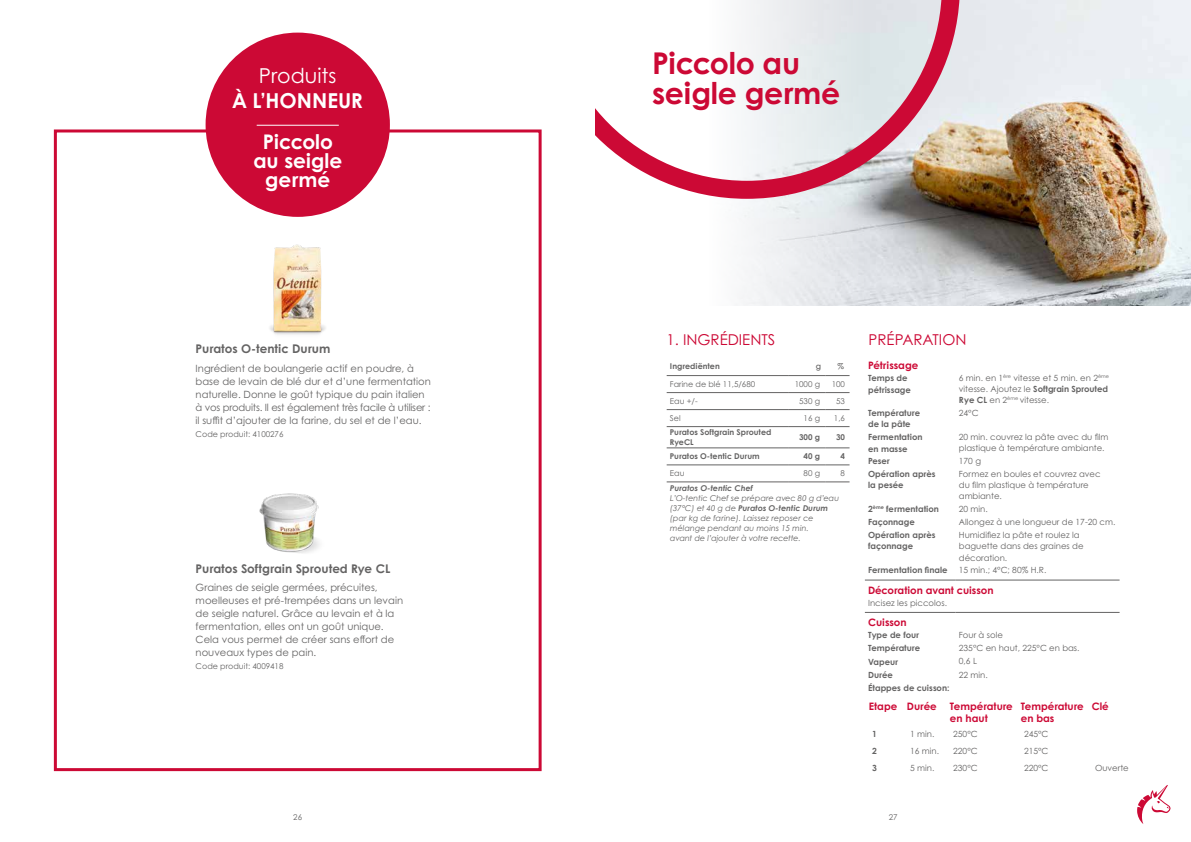
<style>
.page{position:relative;width:1191px;height:842px;background:#fff}
.page>*{position:absolute;margin:0;border:0;box-sizing:border-box;transform-origin:0 0}
.t1{font:700 30px/30px "Century Gothic";letter-spacing:-.01em;color:#cc0935}
.t2{font:700 20.6px "Century Gothic";color:#fff}
.t3{font:20.6px "Century Gothic Pro";color:#fff}
.t4{font:700 20.2px/19px "Century Gothic";color:#fff;text-align:center}
.t5{font:15px "Century Gothic Pro";color:#cc0935}
.t6{font:700 12px "Century Gothic";color:#646363}
.t7{font:700 10.3px/12px "Century Gothic";color:#cc0935}
.t8{font:10px/13px "Century Gothic Pro";color:#646363}
.t9{font:8.5px/11px "Century Gothic Pro";color:#646363}
.t10{font:700 8.5px/11.4px "Century Gothic";color:#646363}
.t11{font:italic 8px/10px "Century Gothic";color:#646363}
.t12{font:8px "Century Gothic Pro";color:#646363}
.t13{font:700 8px/9.6px "Century Gothic";color:#646363}
.t14{font:italic 700 8px "Century Gothic";color:#646363}
.t15{font:600 8px "Century Gothic";color:#646363}
.s1{font-weight:700}
</style>
<div class="page">
<svg style="left:1137px;top:785px;width:33px;height:39px"></svg>
<img style="left:867px;top:0;width:324px;height:305px">
<svg style="left:740px;top:199px;width:127px;height:107px;fill:#e9ecef"></svg>
<svg style="left:595px;top:0;width:365px;height:199px"></svg>
<hr style="left:865px;top:580px;width:90px;height:1px;background:#646363">
<hr style="left:955px;top:580px;width:164px;height:1px;background:#646363">
<hr style="left:865px;top:612px;width:90px;height:1px;background:#646363">
<hr style="left:955px;top:612px;width:164px;height:1px;background:#646363">
<hr style="left:666px;top:375px;width:123px;height:1px;background:#646363">
<hr style="left:789px;top:375px;width:36px;height:1px;background:#646363">
<svg style="left:825px;top:375px;width:24px;height:1px"></svg>
<hr style="left:666px;top:392px;width:123px;height:1px;background:#646363">
<hr style="left:789px;top:392px;width:36px;height:1px;background:#646363">
<svg style="left:825px;top:392px;width:24px;height:1px"></svg>
<hr style="left:666px;top:409px;width:123px;height:1px;background:#646363">
<hr style="left:789px;top:409px;width:36px;height:1px;background:#646363">
<svg style="left:825px;top:409px;width:24px;height:1px"></svg>
<hr style="left:666px;top:426px;width:123px;height:1px;background:#646363">
<hr style="left:789px;top:426px;width:36px;height:1px;background:#646363">
<svg style="left:825px;top:426px;width:24px;height:1px"></svg>
<hr style="left:666px;top:448px;width:123px;height:1px;background:#646363">
<hr style="left:789px;top:448px;width:36px;height:1px;background:#646363">
<svg style="left:825px;top:448px;width:24px;height:1px"></svg>
<hr style="left:666px;top:465px;width:123px;height:1px;background:#646363">
<hr style="left:789px;top:465px;width:36px;height:1px;background:#646363">
<svg style="left:825px;top:465px;width:24px;height:1px"></svg>
<hr style="left:666px;top:482px;width:123px;height:1px;background:#646363">
<hr style="left:789px;top:482px;width:36px;height:1px;background:#646363">
<svg style="left:825px;top:482px;width:24px;height:1px"></svg>
<div style="left:206px;top:33px;width:184px;height:184px;background:#cc0935;border-radius:50%"></div>
<hr style="left:257px;top:125px;width:82px;height:1px;background:#fff">
<div style="left:54px;top:129px;width:487px;height:642px;border:3px solid #cc0935"></div>
<img style="left:270px;top:244px;width:56px;height:91px">
<img style="left:259px;top:493px;width:61px;height:60px">
<h2 class="t3" style="left:259px;top:63px;width:79px">Produits</h2>
<h2 class="t2" style="left:232px;top:87px;width:132px">À L’HONNEUR</h2>
<h3 class="t4" style="left:253px;top:131px;width:90px">Piccolo au seigle germé</h3>
<h3 class="t6" style="left:196px;top:341px;width:136px">Puratos O-tentic Durum</h3>
<p class="t8" style="left:196px;top:362px;width:237px">Ingrédient de boulangerie actif en poudre, à base de levain de blé dur et d’une fermentation naturelle. Donne le goût typique du pain italien à vos produits. Il est également très facile à utiliser : il suffit d’ajouter de la farine, du sel et de l’eau.</p>
<p class="t12" style="left:196px;top:429px;width:89px">Code produit: 4100276</p>
<h3 class="t6" style="left:196px;top:560px;width:196px">Puratos Softgrain Sprouted Rye CL</h3>
<p class="t8" style="left:196px;top:581px;width:209px">Graines de seigle germées, précuites, moelleuses et pré-trempées dans un levain de seigle naturel. Grâce au levain et à la fermentation, elles ont un goût unique.<br>Cela vous permet de créer sans effort de nouveaux types de pain.</p>
<p class="t12" style="left:196px;top:662px;width:89px">Code produit: 4009418</p>
<h1 class="t1" style="left:652px;top:47px;width:190px">Piccolo au seigle germé</h1>
<h3 class="t5" style="left:666px;top:330px;width:110px">1. INGRÉDIENTS</h3>
<h3 class="t5" style="left:868px;top:330px;width:99px">PRÉPARATION</h3>
<p class="t13" style="left:670px;top:361px;width:51px">Ingrediënten</p>
<p class="t15" style="left:816px;top:361px;width:7px">g</p>
<p class="t15" style="left:837px;top:361px;width:8px">%</p>
<p class="t12" style="left:670px;top:379px;width:87px">Farine de blé 11,5/680</p>
<p class="t12" style="left:794px;top:379px;width:27px">1000 g</p>
<p class="t12" style="left:831px;top:379px;width:15px">100</p>
<p class="t12" style="left:670px;top:396px;width:29px">Eau +/-</p>
<p class="t12" style="left:799px;top:396px;width:22px">530 g</p>
<p class="t12" style="left:836px;top:396px;width:10px">53</p>
<p class="t12" style="left:670px;top:413px;width:12px">Sel</p>
<p class="t12" style="left:803px;top:413px;width:18px">16 g</p>
<p class="t12" style="left:834px;top:413px;width:13px">1,6</p>
<p class="t13" style="left:670px;top:427px;width:103px">Puratos Softgrain Sprouted<br>RyeCL</p>
<p class="t13" style="left:799px;top:432px;width:22px">300 g</p>
<p class="t13" style="left:836px;top:432px;width:10px">30</p>
<p class="t13" style="left:670px;top:451px;width:91px">Puratos O-tentic Durum</p>
<p class="t13" style="left:803px;top:451px;width:18px">40 g</p>
<p class="t13" style="left:840px;top:451px;width:6px">4</p>
<p class="t12" style="left:670px;top:469px;width:16px">Eau</p>
<p class="t12" style="left:803px;top:469px;width:18px">80 g</p>
<p class="t12" style="left:840px;top:469px;width:6px">8</p>
<p class="t14" style="left:670px;top:483px;width:84px">Puratos O-tentic Chef</p>
<p class="t11" style="left:670px;top:493px;width:171px">L’O-tentic Chef se prépare avec 80 g d’eau (37°C) et 40 g de <span class="s1">Puratos O-tentic Durum </span>(par kg de farine). Laissez reposer ce mélange pendant au moins 15 min.<br>avant de l’ajouter à votre recette.</p>
<p class="t7" style="left:868px;top:359px;width:52px">Pétrissage</p>
<p class="t10" style="left:868px;top:372px;width:44px">Temps de pétrissage</p>
<p class="t9" style="left:959px;top:372px;width:152px;text-align:justify">6 min. en 1<sup>ère</sup> vitesse et 5 min. en 2<sup>ème </sup>vitesse. Ajoutez le <span class="s1">Softgrain Sprouted Rye CL</span> en 2<sup>ème</sup> vitesse.</p>
<p class="t10" style="left:868px;top:407px;width:54px">Température de la pâte</p>
<p class="t9" style="left:959px;top:407px;width:21px">24°C</p>
<p class="t10" style="left:868px;top:431px;width:56px">Fermentation en masse</p>
<p class="t9" style="left:959px;top:431px;width:151px;line-height:11.4px">20 min. couvrez la pâte avec du film plastique à température ambiante.</p>
<p class="t10" style="left:868px;top:455px;width:23px">Peser</p>
<p class="t9" style="left:959px;top:456px;width:24px">170 g</p>
<p class="t10" style="left:868px;top:468px;width:69px;line-height:11px">Opération après la pesée</p>
<p class="t9" style="left:959px;top:469px;width:143px">Formez en boules et couvrez avec du film plastique à température ambiante.</p>
<p class="t10" style="left:868px;top:503px;width:72px">2<sup>ème</sup> fermentation</p>
<p class="t9" style="left:959px;top:503px;width:30px">20 min.</p>
<p class="t10" style="left:868px;top:516px;width:48px">Façonnage</p>
<p class="t9" style="left:959px;top:516px;width:158px">Allongez à une longueur de 17-20 cm.</p>
<p class="t10" style="left:868px;top:529px;width:69px;line-height:11px">Opération après façonnage</p>
<p class="t9" style="left:959px;top:529px;width:126px;line-height:11.4px">Humidifiez la pâte et roulez la baguette dans des graines de décoration.</p>
<p class="t10" style="left:868px;top:564px;width:81px">Fermentation finale</p>
<p class="t9" style="left:959px;top:565px;width:89px">15 min.; 4°C; 80% H.R.</p>
<p class="t7" style="left:868px;top:583px;width:127px">Décoration avant cuisson</p>
<p class="t9" style="left:868px;top:597px;width:80px">Incisez les piccolos.</p>
<p class="t7" style="left:868px;top:616px;width:40px">Cuisson</p>
<p class="t10" style="left:868px;top:629px;width:53px">Type de four</p>
<p class="t9" style="left:959px;top:629px;width:46px">Four à sole</p>
<p class="t10" style="left:868px;top:642px;width:54px">Température</p>
<p class="t9" style="left:959px;top:642px;width:122px">235°C en haut, 225°C en bas.</p>
<p class="t10" style="left:868px;top:655px;width:32px">Vapeur</p>
<p class="t9" style="left:959px;top:656px;width:20px">0,6 L</p>
<p class="t10" style="left:868px;top:669px;width:26px">Durée</p>
<p class="t9" style="left:959px;top:669px;width:30px">22 min.</p>
<p class="t10" style="left:868px;top:682px;width:83px">Étappes de cuisson:</p>
<p class="t7" style="left:869px;top:700px;width:69px">Etape Durée</p>
<p class="t7" style="left:950px;top:700px;width:64px">Température en haut</p>
<p class="t7" style="left:1020px;top:700px;width:64px">Température en bas</p>
<p class="t7" style="left:1091px;top:700px;width:19px">Clé</p>
<p class="t10" style="left:872px;top:728px;width:6px">1</p>
<p class="t9" style="left:910px;top:728px;width:26px">1 min.</p>
<p class="t9" style="left:953px;top:728px;width:26px">250°C</p>
<p class="t9" style="left:1024px;top:728px;width:26px">245°C</p>
<p class="t10" style="left:872px;top:745px;width:6px">2</p>
<p class="t9" style="left:910px;top:745px;width:30px">16 min.</p>
<p class="t9" style="left:953px;top:745px;width:26px">220°C</p>
<p class="t9" style="left:1024px;top:745px;width:26px">215°C</p>
<p class="t10" style="left:872px;top:762px;width:6px">3</p>
<p class="t9" style="left:910px;top:762px;width:26px">5 min.</p>
<p class="t9" style="left:953px;top:762px;width:26px">230°C</p>
<p class="t9" style="left:1024px;top:762px;width:26px">220°C</p>
<p class="t9" style="left:1095px;top:762px;width:35px">Ouverte</p>
<p class="t12" style="left:293px;top:813px;width:10px">26</p>
<p class="t12" style="left:888px;top:813px;width:10px">27</p>
</div>
